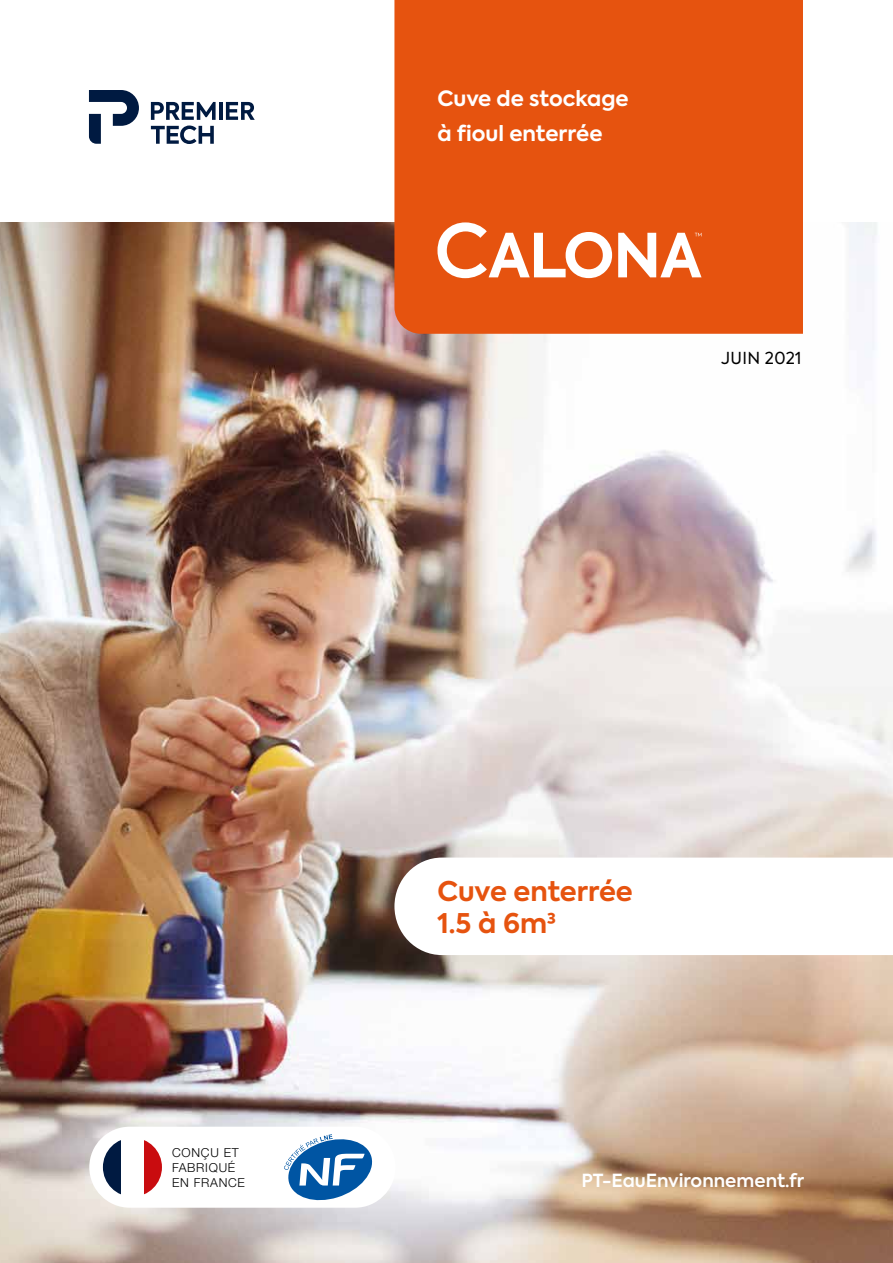
<style>
.page{position:relative;width:893px;height:1263px;background:#fff}
.page>*{position:absolute;margin:0;border:0;box-sizing:border-box;transform-origin:0 0}
.t1{font:700 27px/32.4px "Axiforma";color:#e6530f}
.t2{font:700 21px/34.2px "Axiforma";color:#fff}
.t3{font:600 18px "Axiforma";color:#fff}
.t4{font:16.5px "Axiforma";letter-spacing:.02em;color:#000}
.t5{font:300 12.45px/14.9px "Helvetica Neue LT Std";letter-spacing:.06em;color:#000}
</style>
<div class="page">
<img style="left:0;top:222px;width:893px;height:1041px">
<hr style="left:219px;top:102px;width:4px;height:18px;background:#001a41">
<svg style="left:226px;top:102px;width:29px;height:18px"></svg>
<svg style="left:151px;top:102px;width:65px;height:18px"></svg>
<svg style="left:89px;top:90px;width:50px;height:54px"></svg>
<svg style="left:151px;top:126px;width:63px;height:18px"></svg>
<svg style="left:394px;top:857px;width:499px;height:98px"></svg>
<div style="left:394px;top:0;width:409px;height:334px;background:#e6530f"></div>
<svg style="left:618px;top:233px;width:83px;height:44px"></svg>
<svg style="left:437px;top:222px;width:175px;height:56px"></svg>
<div style="left:89px;top:1127px;width:306px;height:81px;background:#fff;border-radius:40px"></div>
<svg style="left:102px;top:1137px;width:19px;height:58px"></svg>
<svg style="left:144px;top:1140px;width:17px;height:55px"></svg>
<div style="left:101px;top:1136px;width:63px;height:62px;border:2px solid #fff;border-radius:50%"></div>
<svg style="left:284px;top:1134px;width:91px;height:70px"></svg>
<p class="t2" style="left:437px;top:82px;width:193px">Cuve de stockage à fioul enterrée</p>
<p class="t4" style="left:721px;top:347px;width:82px">JUIN 2021</p>
<p class="t5" style="left:172px;top:1145px;width:74px">CONÇU ET<br>FABRIQUÉ<br>EN FRANCE</p>
<p class="t1" style="left:437px;top:875px;width:197px">Cuve enterrée<br>1.5 à 6m3</p>
<p class="t3" style="left:581px;top:1168px;width:224px">PT-EauEnvironnement.fr</p>
</div>
